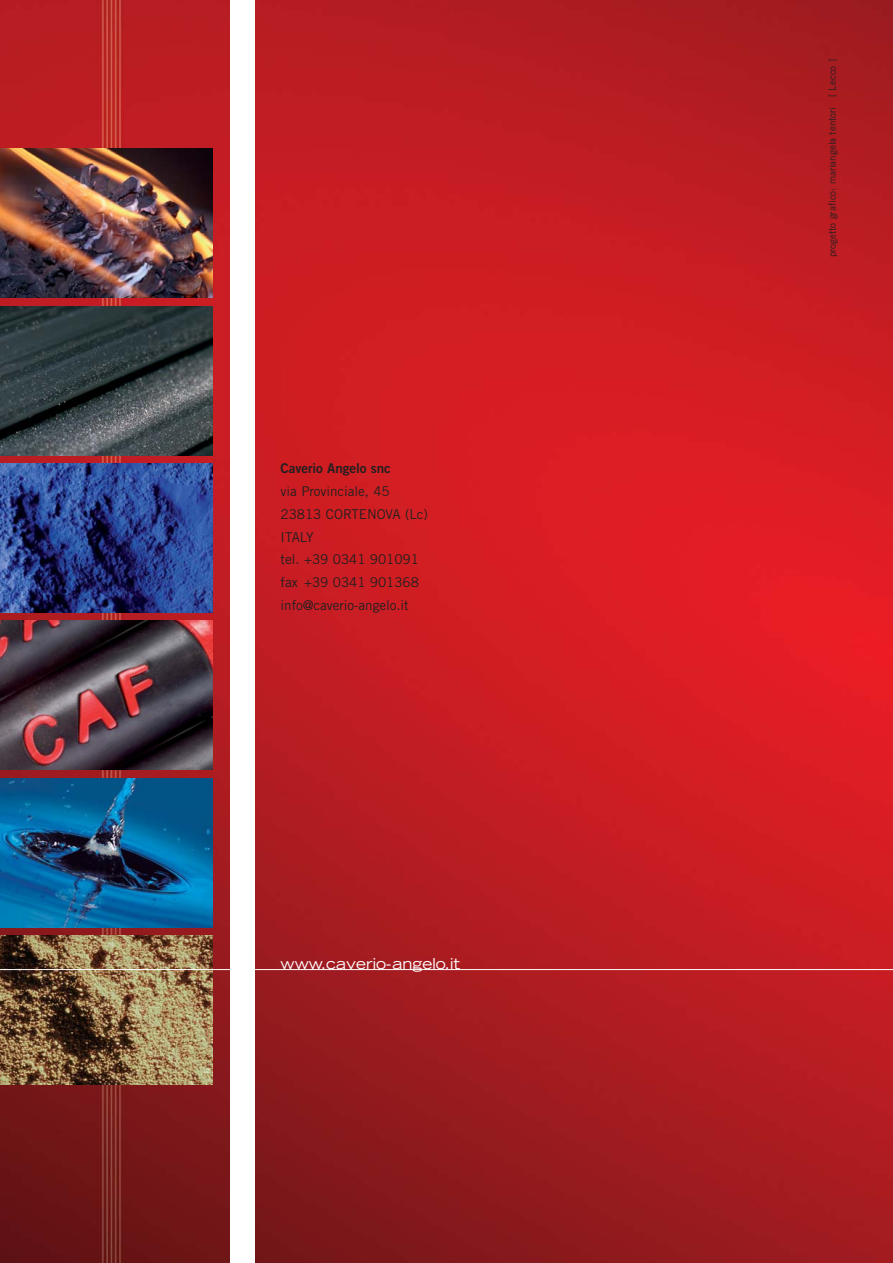
<style>
.page{position:relative;width:893px;height:1263px;background:#fff}
.page>*{position:absolute;margin:0;border:0;box-sizing:border-box;transform-origin:0 0}
.t1{font:expanded 15px "Trade Gothic LH";color:#fff}
.t2{font:13.5px/22.8px "Trade Gothic";letter-spacing:-.005em;color:#231f20}
.t3{font:13.5px "Trade Gothic Bold Two";letter-spacing:-.005em;color:#231f20}
.t4{font:9.75px "Trade Gothic";color:#231f20}
</style>
<div class="page">
<img style="left:0;top:0;width:230px;height:1263px">
<img style="left:255px;top:0;width:638px;height:1263px">
<img style="left:0;top:306px;width:213px;height:149px">
<img style="left:0;top:149px;width:213px;height:149px">
<img style="left:0;top:463px;width:213px;height:149px">
<img style="left:0;top:621px;width:213px;height:149px">
<img style="left:0;top:778px;width:213px;height:149px">
<img style="left:0;top:935px;width:213px;height:149px">
<hr style="left:0;top:969px;width:893px;height:1px;background:#fff">
<p class="t3" style="left:281px;top:463px;width:112px">Caverio Angelo snc</p>
<p class="t2" style="left:281px;top:481px;width:149px">via Provinciale, 45<br>23813 CORTENOVA (Lc)<br>ITALY<br>tel. +39 0341 901091 fax +39 0341 901368 info@caverio-angelo.it</p>
<p class="t1" style="left:281px;top:958px;width:181px">www.caverio-angelo.it</p>
<p class="t4" style="left:829px;top:257px;width:200px;rotate:-90deg">progetto grafico: mariangela tentori [ Lecco ]</p>
</div>
